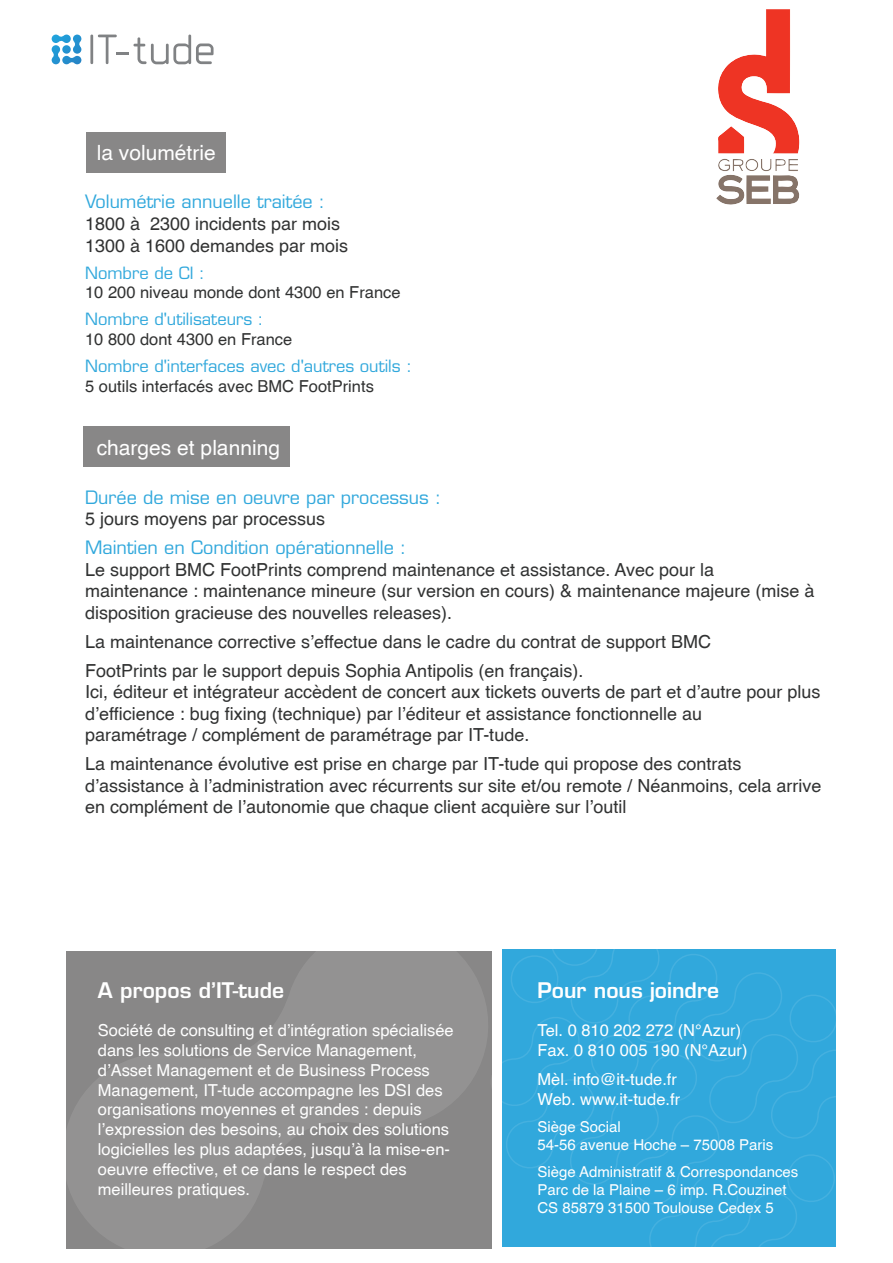
<style>
.page{position:relative;width:893px;height:1263px;background:#fff}
.page>*{position:absolute;margin:0;border:0;box-sizing:border-box;transform-origin:0 0}
.t1{font:600 21px "Eurostile";color:#fff}
.t2{font:21px "Helvetica";color:#fff}
.t3{font:18px/21.6px "Helvetica";color:#313232}
.t4{font:18px "Eurostile";color:#31a8dc}
.t5{font:16.5px/19.8px "Helvetica";color:#fff}
.t6{font:16.5px "Helvetica";color:#313232}
.t7{font:16.5px "Eurostile";color:#31a8dc}
.t8{font:15px/18px "Helvetica";color:#fff}
</style>
<div class="page">
<svg style="left:52px;top:35px;width:29px;height:29px"></svg>
<svg style="left:90px;top:35px;width:124px;height:29px"></svg>
<div style="left:87px;top:132px;width:139px;height:40px;background:#888787"></div>
<svg style="left:716px;top:9px;width:84px;height:196px"></svg>
<div style="left:84px;top:426px;width:206px;height:41px;background:#888787"></div>
<svg style="left:66px;top:951px;width:422px;height:298px;background:#8e8d8d"></svg>
<svg style="left:491px;top:949px;width:345px;height:300px;background:#3aabdc"></svg>
<p class="t2" style="left:97px;top:139px;width:121px">la volumétrie</p>
<p class="t4" style="left:85px;top:191px;width:242px">Volumétrie annuelle traitée :</p>
<p class="t3" style="left:85px;top:212px;width:265px">1800 à 2300 incidents par mois<br>1300 à 1600 demandes par mois</p>
<p class="t7" style="left:85px;top:263px;width:121px">Nombre de CI :</p>
<p class="t6" style="left:85px;top:282px;width:317px">10 200 niveau monde dont 4300 en France</p>
<p class="t7" style="left:85px;top:309px;width:180px">Nombre d'utilisateurs :</p>
<p class="t6" style="left:85px;top:329px;width:209px">10 800 dont 4300 en France</p>
<p class="t7" style="left:85px;top:356px;width:328px">Nombre d'interfaces avec d'autres outils :</p>
<p class="t6" style="left:85px;top:376px;width:290px">5 outils interfacés avec BMC FootPrints</p>
<p class="t2" style="left:97px;top:435px;width:185px">charges et planning</p>
<p class="t4" style="left:85px;top:486px;width:358px">Durée de mise en oeuvre par processus :</p>
<p class="t3" style="left:85px;top:508px;width:242px">5 jours moyens par processus</p>
<p class="t4" style="left:85px;top:537px;width:323px">Maintien en Condition opérationnelle :</p>
<p class="t3" style="left:85px;top:558px;width:731px">Le support BMC FootPrints comprend maintenance et assistance. Avec pour la maintenance : maintenance mineure (sur version en cours) &amp; maintenance majeure (mise à disposition gracieuse des nouvelles releases).</p>
<p class="t3" style="left:85px;top:626px;width:627px;line-height:28.8px">La maintenance corrective s’effectue dans le cadre du contrat de support BMC<br>FootPrints par le support depuis Sophia Antipolis (en français).</p>
<p class="t3" style="left:85px;top:680px;width:737px">Ici, éditeur et intégrateur accèdent de concert aux tickets ouverts de part et d’autre pour plus d’efficience : bug fixing (technique) par l’éditeur et assistance fonctionnelle au<br>paramétrage / complément de paramétrage par IT-tude.</p>
<p class="t3" style="left:85px;top:752px;width:738px">La maintenance évolutive est prise en charge par IT-tude qui propose des contrats d’assistance à l’administration avec récurrents sur site et/ou remote / Néanmoins, cela arrive en complément de l’autonomie que chaque client acquière sur l’outil</p>
<p class="t1" style="left:98px;top:977px;width:188px">A propos d’IT-tude</p>
<p class="t5" style="left:98px;top:1020px;width:357px">Société de consulting et d’intégration spécialisée dans les solutions de Service Management, d’Asset Management et de Business Process Management, IT-tude accompagne les DSI des organisations moyennes et grandes : depuis l’expression des besoins, au choix des solutions logicielles les plus adaptées, jusqu’à la mise-en&shy;oeuvre effective, et ce dans le respect des meilleures pratiques.</p>
<p class="t1" style="left:537px;top:977px;width:183px">Pour nous joindre</p>
<p class="t5" style="left:537px;top:1020px;width:212px">Tel. 0 810 202 272 (N°Azur)<br>Fax. 0 810 005 190 (N°Azur)</p>
<p class="t5" style="left:537px;top:1068px;width:144px">Mèl. info@it-tude.fr<br>Web. www.it-tude.fr</p>
<p class="t8" style="left:537px;top:1117px;width:237px">Siège Social<br>54-56 avenue Hoche – 75008 Paris</p>
<p class="t8" style="left:537px;top:1162px;width:262px">Siège Administratif &amp; Correspondances<br>Parc de la Plaine – 6 imp. R.Couzinet<br>CS 85879 31500 Toulouse Cedex 5</p>
</div>
